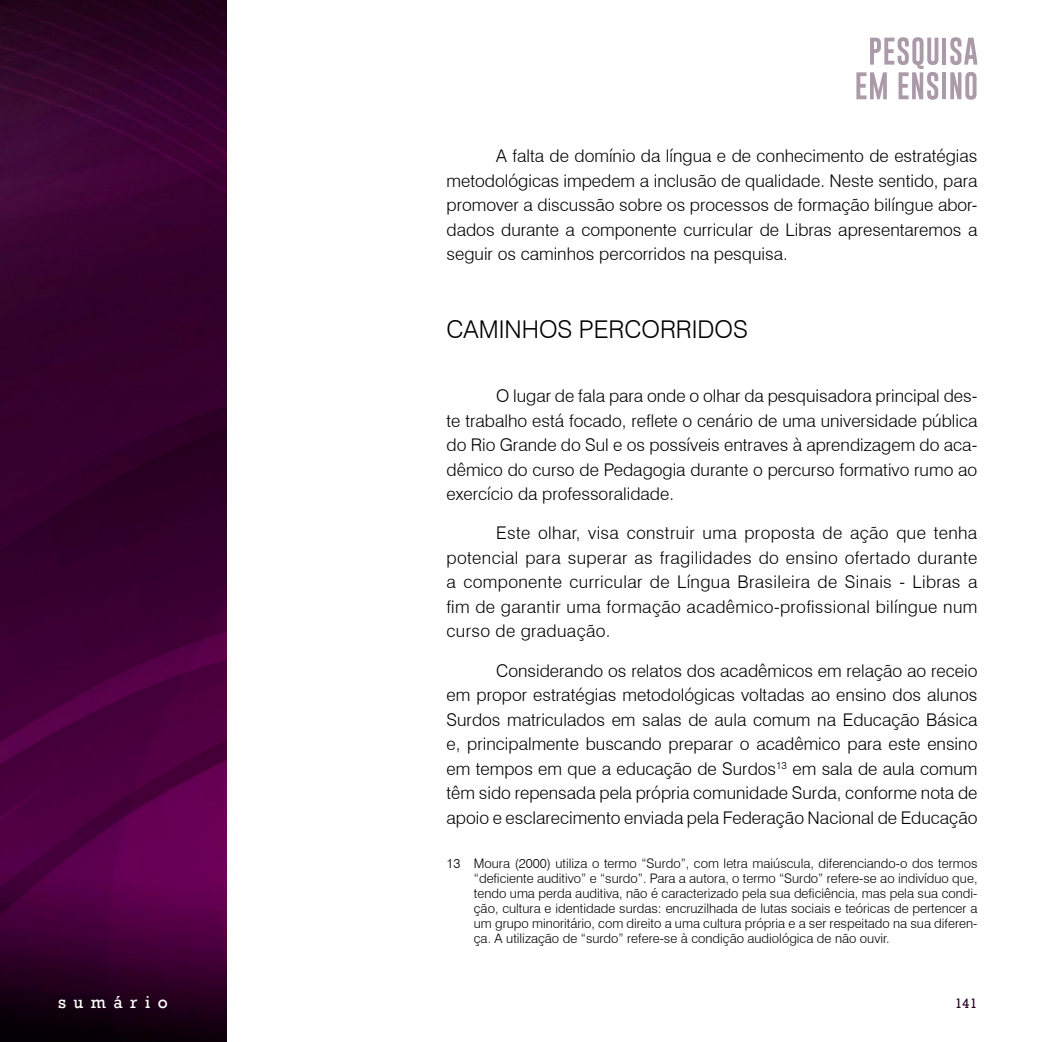
<style>
.page{position:relative;width:1042px;height:1042px;background:#fff}
.page>*{position:absolute;margin:0;border:0;box-sizing:border-box;transform-origin:0 0}
.t1{font:300 24.5px "Swiss 721 BT";color:#000}
.t2{font:300 17.5px/24.5px "Swiss 721 BT";color:#000;text-align:justify}
.t3{font:17.5px "Rockwell";letter-spacing:.425em;color:#fff}
.t4{font:14px "Rockwell";color:#2d0024}
.t5{font:300 13.12px/14.9px "Swiss 721 BT";color:#000;text-align:justify}
</style>
<div class="page">
<img style="left:0;top:0;width:226px;height:1042px">
<hr style="left:942px;top:38px;width:4px;height:27px;background:#ab9aa8">
<svg style="left:950px;top:37px;width:27px;height:28px"></svg>
<svg style="left:856px;top:37px;width:82px;height:63px"></svg>
<hr style="left:942px;top:72px;width:4px;height:27px;background:#ab9aa8">
<svg style="left:950px;top:72px;width:26px;height:28px"></svg>
<p class="t2" style="left:446px;top:143px;width:532px;text-indent:50px">A falta de domínio da língua e de conhecimento de estratégias metodológicas impedem a inclusão de qualidade. Neste sentido, para promover a discussão sobre os processos de formação bilíngue abor&shy;dados durante a componente curricular de Libras apresentaremos a seguir os caminhos percorridos na pesquisa.</p>
<h1 class="t1" style="left:446px;top:314px;width:303px">CAMINHOS PERCORRIDOS</h1>
<p class="t2" style="left:446px;top:383px;width:532px;text-indent:50px">O lugar de fala para onde o olhar da pesquisadora principal des&shy;te trabalho está focado, reflete o cenário de uma universidade pública do Rio Grande do Sul e os possíveis entraves à aprendizagem do aca&shy;dêmico do curso de Pedagogia durante o percurso formativo rumo ao exercício da professoralidade.</p>
<p class="t2" style="left:446px;top:521px;width:532px;text-indent:50px">Este olhar, visa construir uma proposta de ação que tenha potencial para superar as fragilidades do ensino ofertado durante a componente curricular de Língua Brasileira de Sinais - Libras a fim de garantir uma formação acadêmico-profissional bilíngue num curso de graduação.</p>
<p class="t2" style="left:446px;top:658px;width:532px;text-indent:50px">Considerando os relatos dos acadêmicos em relação ao receio em propor estratégias metodológicas voltadas ao ensino dos alunos Surdos matriculados em salas de aula comum na Educação Básica e, principalmente buscando preparar o acadêmico para este ensino em tempos em que a educação de Surdos<sup>13</sup> em sala de aula comum têm sido repensada pela própria comunidade Surda, conforme nota de apoio e esclarecimento enviada pela Federação Nacional de Educação</p>
<p class="t5" style="left:474px;top:856px;width:505px;text-indent:-27px">13 Moura (2000) utiliza o termo “Surdo”, com letra maiúscula, diferenciando-o dos termos “deficiente auditivo” e “surdo”. Para a autora, o termo “Surdo” refere-se ao indivíduo que, tendo uma perda auditiva, não é caracterizado pela sua deficiência, mas pela sua condi&shy;ção, cultura e identidade surdas: encruzilhada de lutas sociais e teóricas de pertencer a um grupo minoritário, com direito a uma cultura própria e a ser respeitado na sua diferen&shy;ça. A utilização de “surdo” refere-se à condição audiológica de não ouvir.</p>
<p class="t3" style="left:58px;top:992px;width:111px">sumário</p>
<p class="t4" style="left:954px;top:995px;width:24px">141</p>
</div>
